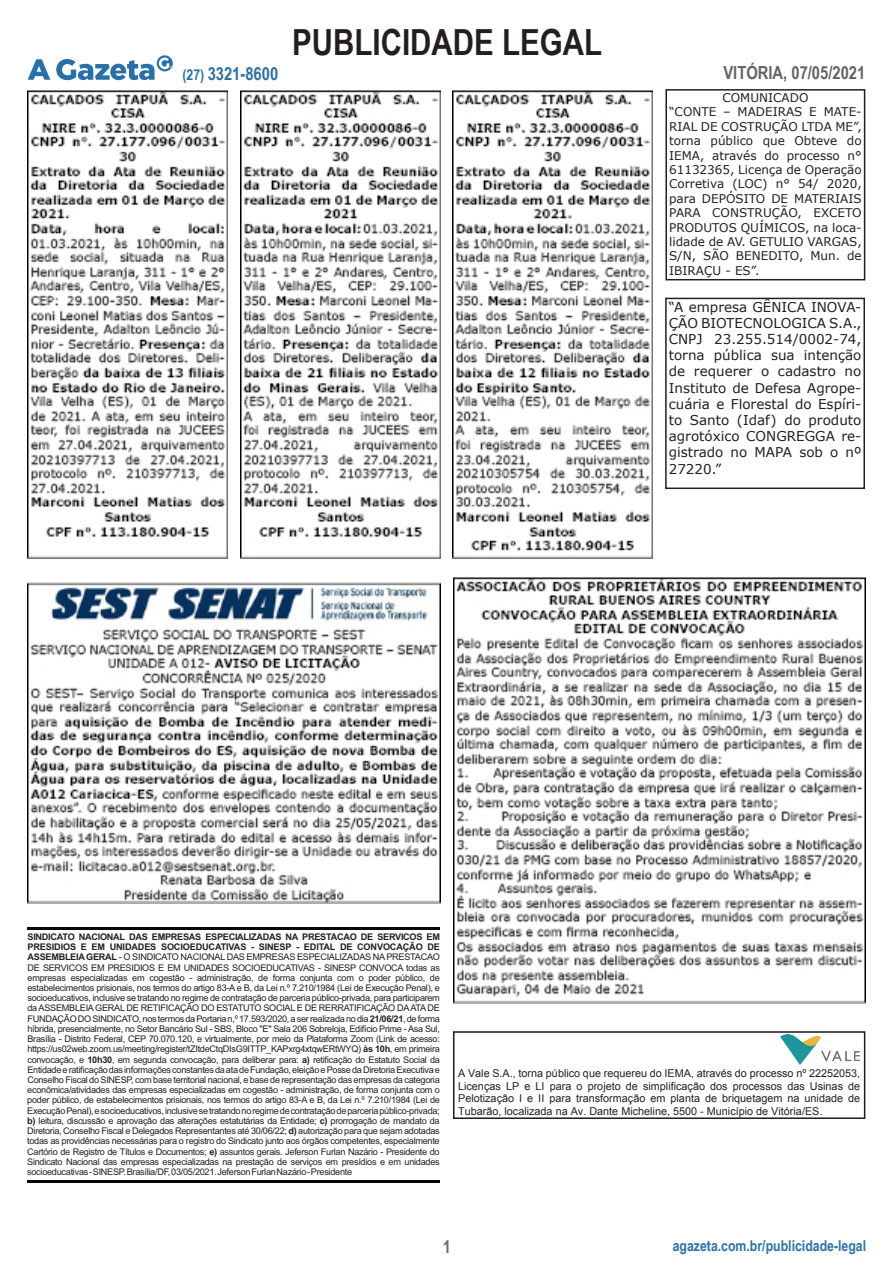
<style>
.page{position:relative;width:893px;height:1263px;background:#fff}
.page>*{position:absolute;margin:0;border:0;box-sizing:border-box;transform-origin:0 0}
.t1{font:700 36px "Arial Narrow";color:#231f20}
.t2{font:700 18px "Arial Narrow";color:#636366}
.t3{font:700 18px "Arial Narrow";color:#2b71a1}
.t4{font:700 18px "Arial Narrow";color:#6c6d70}
.t5{font:700 15px "Arial Narrow";color:#2d72ab}
.t6{font:13.5px/16.2px "Verdana";color:#231f20;text-align:justify}
.t7{font:12px/14.4px "Verdana";color:#231f20;text-align:justify}
.t8{font:10.8px/12.5px "Arial";color:#231f20;text-align:justify}
.t9{font:9.15px/10.2px "Arial";letter-spacing:-.03em;color:#231f20;text-align:justify}
.s1{font-size:15px}
.s2{font-weight:700}
</style>
<div class="page">
<svg style="left:28px;top:55px;width:145px;height:25px"></svg>
<div style="left:665px;top:298px;width:200px;height:191px;border:2px solid #231f20"></div>
<div style="left:665px;top:89px;width:200px;height:191px;border:2px solid #231f20"></div>
<img style="left:453px;top:90px;width:199px;height:469px">
<img style="left:241px;top:90px;width:199px;height:469px">
<img style="left:28px;top:90px;width:199px;height:469px">
<div style="left:453px;top:1031px;width:412px;height:88px;border:2px solid #231f20"></div>
<img style="left:781px;top:1034px;width:79px;height:31px">
<hr style="left:28px;top:927px;width:412px;height:3px;background:#040504">
<hr style="left:28px;top:1180px;width:412px;height:3px;background:#040504">
<img style="left:28px;top:583px;width:412px;height:321px">
<img style="left:453px;top:577px;width:413px;height:426px">
<p class="t3" style="left:182px;top:60px;width:97px"><span class="s1">(27)</span> 3321-8600</p>
<p class="t1" style="left:292px;top:15px;width:311px">PUBLICIDADE LEGAL</p>
<p class="t2" style="left:723px;top:59px;width:143px">VITÓRIA, 07/05/2021</p>
<p class="t7" style="left:722px;top:90px;width:88px">COMUNICADO</p>
<p class="t7" style="left:669px;top:105px;width:194px">“CONTE – MADEIRAS E MATE-RIAL DE COSTRUÇÃO LTDA ME”, torna público que Obteve do IEMA, através do processo n° 61132365, Licença de Operação Corretiva (LOC) n° 54/ 2020, para DEPÓSITO DE MATERIAIS PARA CONSTRUÇÃO, EXCETO PRODUTOS QUÍMICOS, na loca&shy;lidade de AV. GETULIO VARGAS, S/N, SÃO BENEDITO, Mun. de IBIRAÇU - ES”.</p>
<p class="t6" style="left:669px;top:298px;width:194px">“A empresa GÊNICA INOVA-ÇÃO BIOTECNOLOGICA S.A., CNPJ 23.255.514/0002-74, torna pública sua intenção de requerer o cadastro no Instituto de Defesa Agrope&shy;cuária e Florestal do Espíri&shy;to Santo (Idaf) do produto agrotóxico CONGREGGA re&shy;gistrado no MAPA sob o nº 27220.”</p>
<p class="t9" style="left:27px;top:931px;width:414px"><span class="s2">SINDICATO NACIONAL DAS EMPRESAS ESPECIALIZADAS NA PRESTACAO DE SERVICOS EM PRESIDIOS E EM UNIDADES SOCIOEDUCATIVAS - SINESP - EDITAL DE CONVOCAÇÃO DE ASSEMBLEIA GERAL</span> - O SINDICATO NACIONAL DAS EMPRESAS ESPECIALIZADAS NAPRESTACAO DE SERVICOS EM PRESIDIOS E EM UNIDADES SOCIOEDUCATIVAS - SINESP CONVOCA todas as empresas especializadas em cogestão - administração, de forma conjunta com o poder público, de estabelecimentos prisionais, nos termos do artigo 83-A e B, da Lei n.º 7.210/1984 (Lei de Execução Penal), e socioeducativos, inclusive se tratando no regime de contratação de parceria público-privada, para participarem da ASSEMBLEIA GERAL DE RETIFICAÇÃO DO ESTATUTO SOCIAL E DE RERRATIFICAÇÃO DAATA DE FUNDAÇÃO DO SINDICATO, nos termos da Portaria n,º 17.593/2020, a ser realizada no dia <span class="s2">21/06/21</span>, de forma híbrida, presencialmente, no Setor Bancário Sul - SBS, Bloco "E" Sala 206 Sobreloja, Edifício Prime - Asa Sul, Brasília - Distrito Federal, CEP 70.070.120, e virtualmente, por meio da Plataforma Zoom (Link de acesso: https://us02web.zoom.us/meeting/register/tZItdeCtqDIsG9ITTP_KAPxrg4xtqwERtWYQ) <span class="s2">às 10h</span>, em primeira convocação, e <span class="s2">10h30</span>, em segunda convocação, para deliberar para: <span class="s2">a)</span> retificação do Estatuto Social da Entidade e ratificação das informações constantes da ata de Fundação, eleição e Posse da Diretoria Executiva e Conselho Fiscal do SINESP, com base territorial nacional, e base de representação das empresas da categoria econômica/atividades das empresas especializadas em cogestão - administração, de forma conjunta com o poder público, de estabelecimentos prisionais, nos termos do artigo 83-A e B, da Lei n.º 7.210/1984 (Lei de Execução Penal), e socioeducativos, inclusive se tratando no regime de contratação de parceria público-privada; <span class="s2">b)</span> leitura, discussão e aprovação das alterações estatutárias da Entidade; <span class="s2">c)</span> prorrogação de mandato da Diretoria, Conselho Fiscal e Delegados Representantes até 30/06/22; <span class="s2">d)</span> autorização para que sejam adotadas todas as providências necessárias para o registro do Sindicato junto aos órgãos competentes, especialmente Cartório de Registro de Títulos e Documentos; <span class="s2">e)</span> assuntos gerais. Jeferson Furlan Nazário - Presidente do Sindicato Nacional das empresas especializadas na prestação de serviços em presídios e em unidades socioeducativas - SINESP. Brasília/DF, 03/05/2021. Jeferson Furlan Nazário - Presidente</p>
<p class="t8" style="left:458px;top:1067px;width:404px">A Vale S.A., torna público que requereu do IEMA, através do processo nº 22252053, Licenças LP e LI para o projeto de simplificação dos processos das Usinas de Pelotização I e II para transformação em planta de briquetagem na unidade de Tubarão, localizada na Av. Dante Micheline, 5500 - Município de Vitória/ES.</p>
<p class="t4" style="left:443px;top:1233px;width:10px">1</p>
<p class="t5" style="left:673px;top:1234px;width:195px">agazeta.com.br/publicidade-legal</p>
</div>
